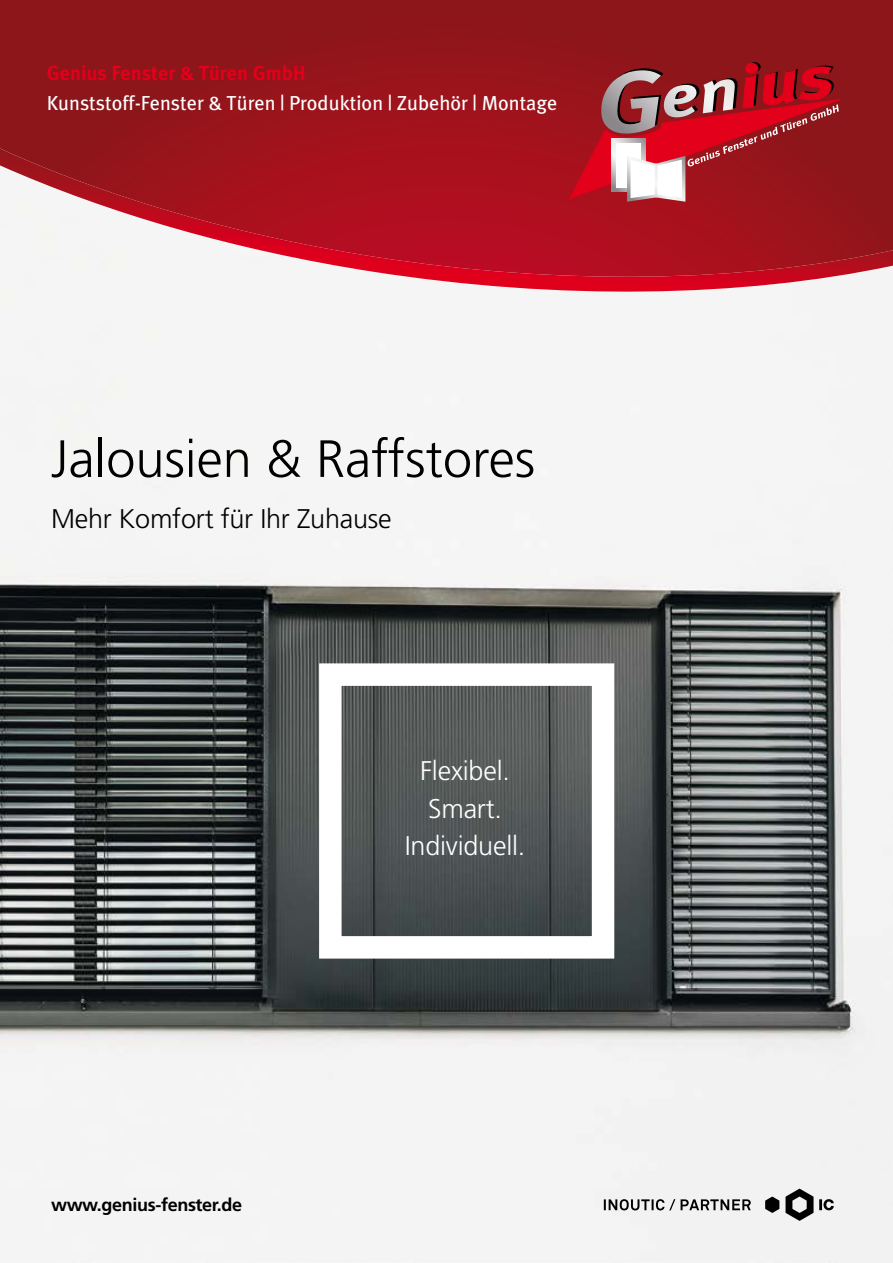
<style>
.page{position:relative;width:893px;height:1263px;background:#fff}
.page>*{position:absolute;margin:0;border:0;box-sizing:border-box;transform-origin:0 0}
.t1{font:300 52.35px "Frutiger";color:#000}
.t2{font:300 27px/37.5px "Frutiger";letter-spacing:-.01em;color:#fff;text-align:center}
.t3{font:300 27px "Frutiger";letter-spacing:-.01em;color:#000}
.t4{font:20.25px "Meta Plus";color:#fff}
.t5{font:700 20.25px "Meta Plus";color:#e2001a}
.t6{font:700 18px "Frutiger";letter-spacing:-.02em;color:#000}
</style>
<div class="page">
<img style="left:1px;top:300px;width:892px;height:963px">
<svg style="left:1px;top:0;width:892px;height:149px;background:#91151b"></svg>
<svg style="left:1px;top:149px;width:892px;height:151px"></svg>
<svg style="left:570px;top:62px;width:269px;height:140px;background:#ae353e"></svg>
<img style="left:604px;top:1199px;width:147px;height:11px">
<img style="left:785px;top:1189px;width:28px;height:32px">
<img style="left:765px;top:1196px;width:14px;height:17px">
<svg style="left:819px;top:1199px;width:15px;height:11px"></svg>
<img style="left:0;top:0;width:1px;height:1263px">
<p class="t5" style="left:47px;top:61px;width:261px">Genius Fenster &amp; Türen GmbH</p>
<p class="t4" style="left:47px;top:91px;width:512px">Kunststoff-Fenster &amp; Türen | Produktion | Zubehör | Montage</p>
<h1 class="t1" style="left:51px;top:429px;width:486px">Jalousien &amp; Raffstores</h1>
<h2 class="t3" style="left:51px;top:504px;width:342px">Mehr Komfort für Ihr Zuhause</h2>
<p class="t6" style="left:51px;top:1194px;width:193px">www.genius-fenster.de</p>
<h2 class="t2" style="left:405px;top:752px;width:122px">Flexibel.<br>Smart.<br>Individuell.</h2>
</div>
